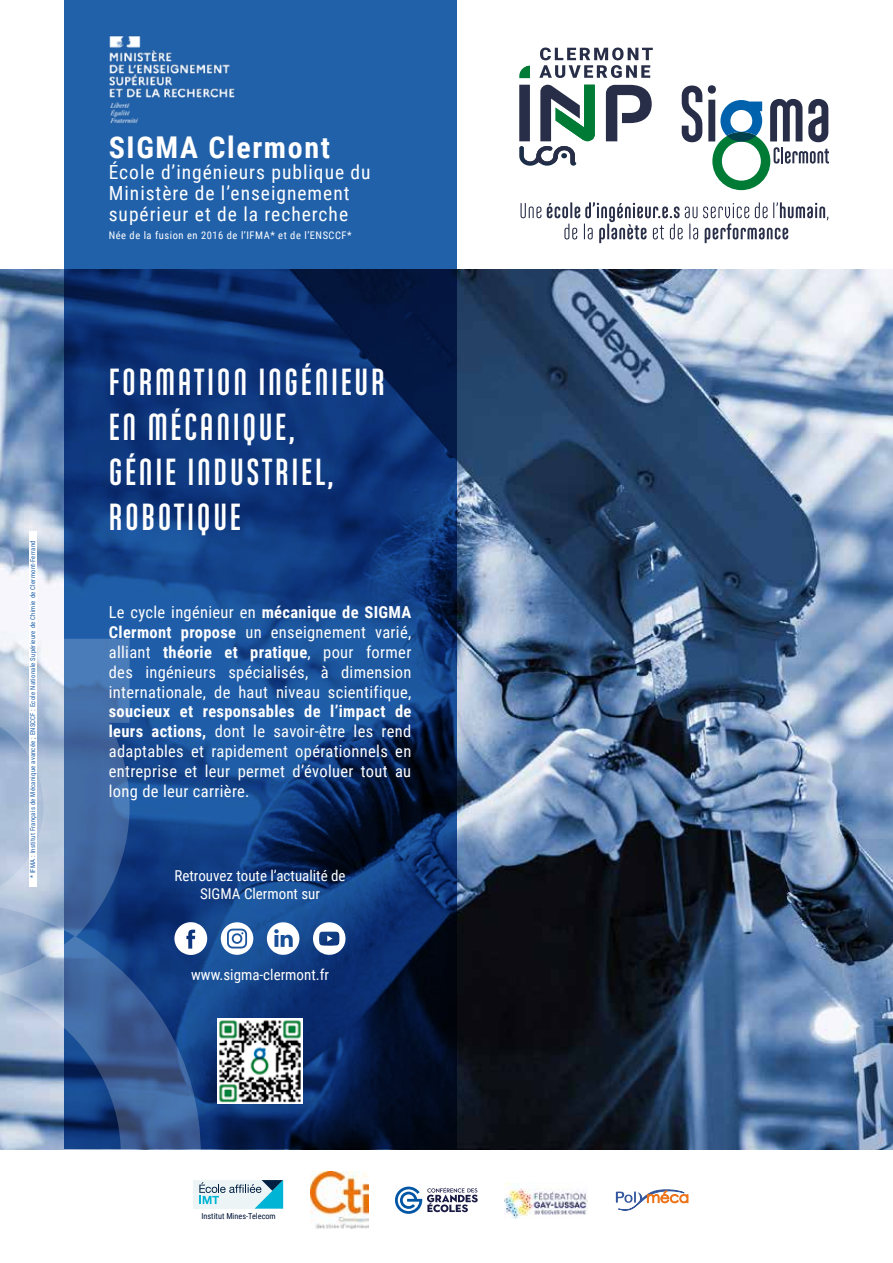
<style>
.page{position:relative;width:893px;height:1263px;background:#fff}
.page>*{position:absolute;margin:0;border:0;box-sizing:border-box;transform-origin:0 0}
.t1{font:700 37.5px/45px "Ando";letter-spacing:.07em;color:#fff}
.t2{font:700 30px "Roboto Condensed";letter-spacing:.055em;color:#fff}
.t3{font:19.5px/21px "Roboto Condensed";letter-spacing:.05em;color:#fff}
.t4{font:16.5px/19.8px "Roboto Condensed";letter-spacing:.02em;color:#fff;text-align:justify}
.t5{font:15px/18px "Roboto Condensed";color:#fff;text-align:center}
.t6{font:10.5px "Roboto Condensed";letter-spacing:.05em;color:#fff}
.t7{font:8.25px "Roboto Condensed";color:#001437}
.t8{font:6.75px "Roboto Condensed";letter-spacing:.03em;color:#2161aa}
.s1{font-weight:700}
</style>
<div class="page">
<img style="left:0;top:269px;width:893px;height:880px">
<svg style="left:64px;top:0;width:392px;height:1149px;background:#134081"></svg>
<img style="left:218px;top:1019px;width:85px;height:85px">
<svg style="left:313px;top:922px;width:33px;height:33px"></svg>
<svg style="left:267px;top:922px;width:33px;height:33px"></svg>
<svg style="left:221px;top:922px;width:32px;height:33px"></svg>
<div style="left:234px;top:935px;width:6px;height:7px;background:#fff;border-radius:50%"></div>
<svg style="left:174px;top:922px;width:33px;height:33px"></svg>
<svg style="left:0;top:936px;width:201px;height:273px"></svg>
<svg style="left:0;top:626px;width:130px;height:311px;background:#7492bc"></svg>
<div style="left:29px;top:532px;width:8px;height:355px;background:#fff"></div>
<img style="left:99px;top:26px;width:145px;height:103px">
<img style="left:310px;top:1172px;width:58px;height:57px">
<svg style="left:615px;top:1189px;width:74px;height:22px"></svg>
<svg style="left:395px;top:1186px;width:83px;height:28px"></svg>
<div style="left:194px;top:1180px;width:89px;height:28px;background:#edf4f5"></div>
<svg style="left:199px;top:1180px;width:84px;height:28px"></svg>
<img style="left:504px;top:1182px;width:84px;height:36px">
<svg style="left:520px;top:202px;width:308px;height:41px"></svg>
<svg style="left:606px;top:85px;width:46px;height:56px"></svg>
<svg style="left:519px;top:66px;width:11px;height:12px"></svg>
<hr style="left:526px;top:66px;width:4px;height:11px;background:#007b36">
<svg style="left:539px;top:48px;width:114px;height:30px"></svg>
<svg style="left:519px;top:85px;width:76px;height:81px"></svg>
<svg style="left:682px;top:86px;width:20px;height:56px"></svg>
<svg style="left:708px;top:85px;width:121px;height:105px"></svg>
<p class="t8" style="left:28px;top:878px;width:339px;rotate:-90deg">* IFMA : Institut Français de Mécanique avancée ; ENSCCF : Ecole Nationale Supérieure de Chimie de Clermont-Ferrand</p>
<h2 class="t2" style="left:109px;top:126px;width:223px">SIGMA Clermont</h2>
<p class="t3" style="left:109px;top:161px;width:263px">École d’ingénieurs publique du<br>Ministère de l’enseignement supérieur et de la recherche</p>
<p class="t6" style="left:109px;top:228px;width:244px">Née de la fusion en 2016 de l’IFMA* et de l’ENSCCF*</p>
<h1 class="t1" style="left:109px;top:360px;width:277px">FORMATION INGÉNIEUR<br>EN MÉCANIQUE,<br>GÉNIE INDUSTRIEL,<br>ROBOTIQUE</h1>
<p class="t4" style="left:109px;top:602px;width:304px">Le cycle ingénieur en <span class="s1">mécanique de SIGMA Clermont propose</span> un enseignement varié, alliant <span class="s1">théorie et pratique</span>, pour former des ingénieurs spécialisés, à dimension internationale, de haut niveau scientifique,</p>
<p class="t4" style="left:109px;top:701px;width:304px"><span class="s1">soucieux et responsables de l’impact de leurs actions,</span> dont le savoir-être les rend adaptables et rapidement opérationnels en entreprise et leur permet d’évoluer tout au long de leur carrière.</p>
<p class="t5" style="left:175px;top:866px;width:173px">Retrouvez toute l’actualité de<br>SIGMA Clermont sur</p>
<p class="t5" style="left:191px;top:965px;width:139px">www.sigma-clermont.fr</p>
<p class="t7" style="left:201px;top:1210px;width:76px">Institut Mines-Telecom</p>
</div>
